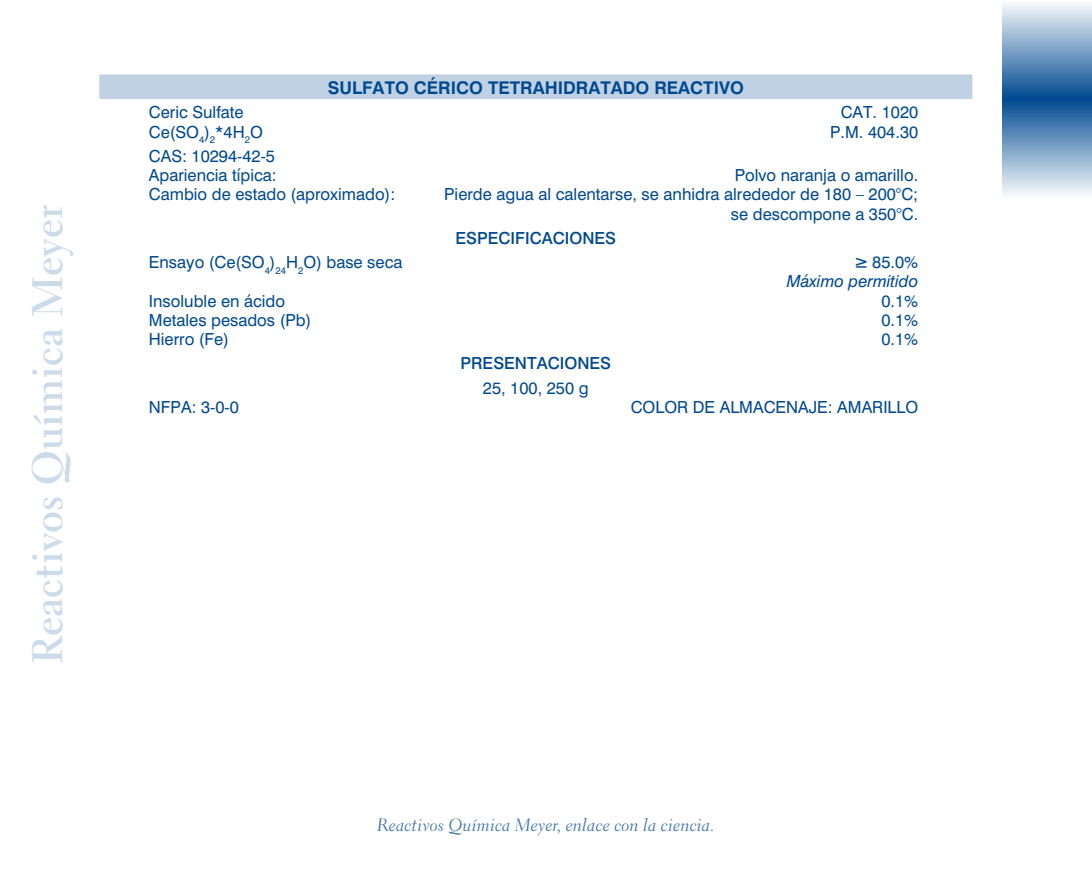
<style>
.page{position:relative;width:1092px;height:869px;background:#fff}
.page>*{position:absolute;margin:0;border:0;box-sizing:border-box;transform-origin:0 0}
.t1{font:42px "Transitional 521 BT Bold A";color:#ccdbe9}
.t2{font:17.5px "Transitional 521 BT Cursive A";color:#4076ac}
.t3{font:700 17.5px "Swiss 721 BT";color:#004990}
.t4{font:16.62px/19.2px "Swiss 721 BT";color:#004990}
.t5{font:500 16.62px "Swiss 721 BT";color:#004990}
.t6{font:italic 16.62px/19.2px "Swiss 721 BT";color:#004990;text-align:right}
.s1{font-style:normal}
</style>
<div class="page">
<svg style="left:1002px;top:4px;width:89px;height:190px;background:#799fc4"></svg>
<div style="left:99px;top:74px;width:873px;height:25px;background:#bfd1e3"></div>
<h1 class="t1" style="left:22px;top:664px;width:461px;rotate:-90deg">Reactivos Química Meyer</h1>
<p class="t3" style="left:328px;top:77px;width:417px">SULFATO CÉRICO TETRAHIDRATADO REACTIVO</p>
<p class="t4" style="left:149px;top:102px;width:96px">Ceric Sulfate</p>
<p class="t4" style="left:840px;top:102px;width:79px">CAT. 1020</p>
<p class="t4" style="left:149px;top:122px;width:115px">Ce(SO<sub>4</sub>)<sub>2</sub>*4H<sub>2</sub>O</p>
<p class="t4" style="left:830px;top:122px;width:90px">P.M. 404.30</p>
<p class="t4" style="left:149px;top:146px;width:129px">CAS: 10294-42-5<br>Apariencia típica:</p>
<p class="t4" style="left:734px;top:165px;width:185px">Polvo naranja o amarillo.</p>
<p class="t4" style="left:149px;top:184px;width:248px">Cambio de estado (aproximado):</p>
<p class="t4" style="left:444px;top:184px;width:475px;text-align:right">Pierde agua al calentarse, se anhidra alrededor de 180 – 200°C; se descompone a 350°C.</p>
<p class="t5" style="left:455px;top:228px;width:162px">ESPECIFICACIONES</p>
<p class="t4" style="left:149px;top:252px;width:255px">Ensayo (Ce(SO<sub>4</sub>)<sub>24</sub>H<sub>2</sub>O) base seca</p>
<p class="t6" style="left:786px;top:252px;width:133px">≥ <span class="s1">85.0%<br></span>Máximo permitido</p>
<p class="t4" style="left:149px;top:291px;width:138px">Insoluble en ácido</p>
<p class="t4" style="left:881px;top:291px;width:38px">0.1%</p>
<p class="t4" style="left:149px;top:310px;width:164px">Metales pesados (Pb)</p>
<p class="t4" style="left:881px;top:310px;width:38px">0.1%</p>
<p class="t4" style="left:149px;top:329px;width:82px">Hierro (Fe)</p>
<p class="t4" style="left:881px;top:329px;width:38px">0.1%</p>
<p class="t5" style="left:460px;top:353px;width:152px">PRESENTACIONES</p>
<p class="t4" style="left:483px;top:378px;width:107px">25, 100, 250 g</p>
<p class="t4" style="left:149px;top:397px;width:91px">NFPA: 3-0-0</p>
<p class="t4" style="left:630px;top:397px;width:289px">COLOR DE ALMACENAJE: AMARILLO</p>
<p class="t2" style="left:377px;top:814px;width:339px">Reactivos Química Meyer, enlace con la ciencia.</p>
</div>
